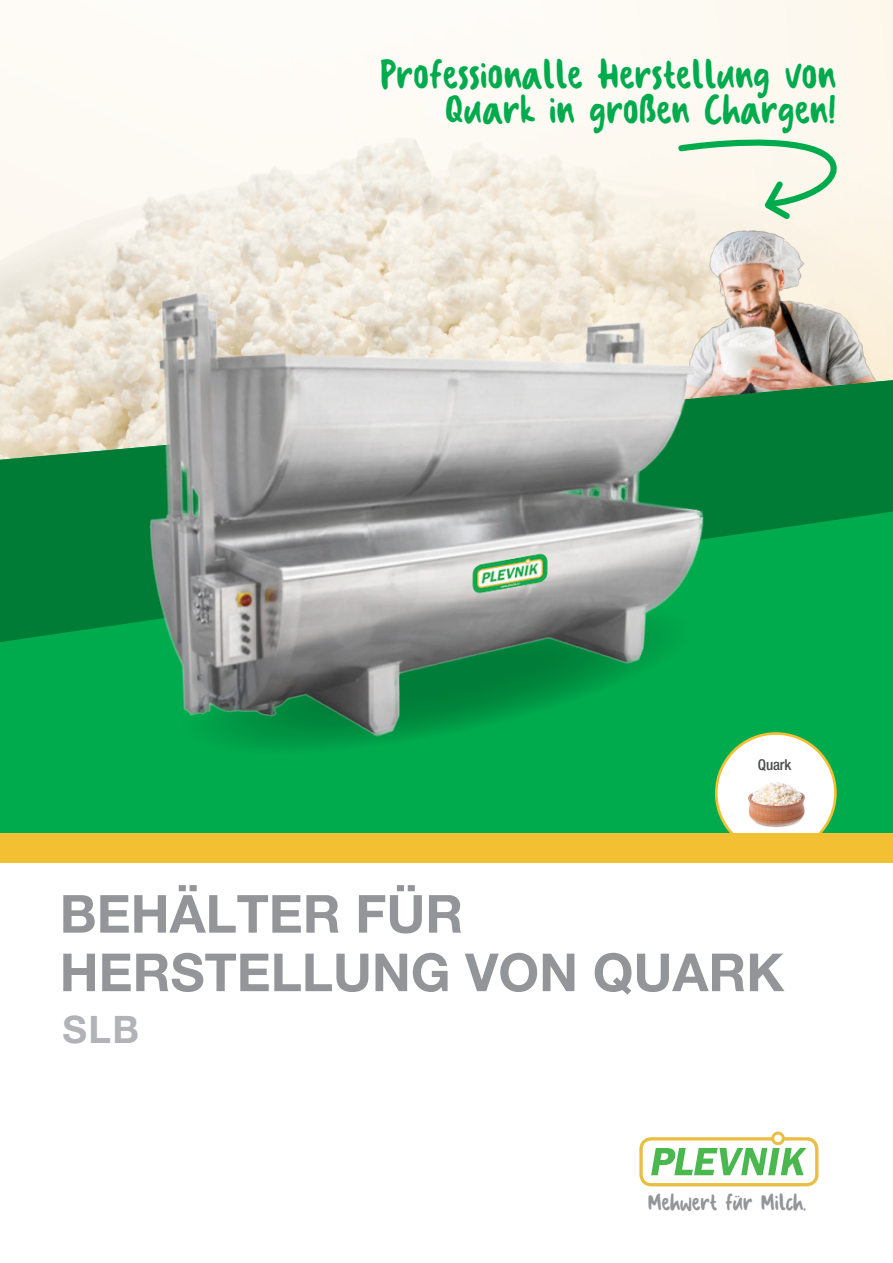
<style>
.page{position:relative;width:893px;height:1263px;background:#fff}
.page>*{position:absolute;margin:0;border:0;box-sizing:border-box;transform-origin:0 0}
.t1{font:700 52.5px/58.5px "Helvetica Neue LT Pro";color:#939598}
.t2{font:42px/34.5px "Plevnik Milk";color:#00ab4d;text-align:right}
.t3{font:700 37.95px "Helvetica Neue LT Pro";color:#b2b3b7}
.t4{font:24px "Plevnik Milk";letter-spacing:-.01em;color:#939598}
.t5{font:500 condensed 15px "Helvetica Neue LT Pro";letter-spacing:-.01em;color:#4b4c4d}
</style>
<div class="page">
<img style="left:1px;top:0;width:892px;height:380px">
<div style="left:0;top:647px;width:893px;height:186px;background:#00ab4d"></div>
<svg style="left:0;top:380px;width:893px;height:267px;background:#0a9547"></svg>
<svg style="left:639px;top:1131px;width:179px;height:55px"></svg>
<svg style="left:675px;top:136px;width:188px;height:69px;background:#dcedd8"></svg>
<img style="left:654px;top:205px;width:239px;height:196px">
<img style="left:18px;top:242px;width:765px;height:566px">
<div style="left:716px;top:733px;width:119px;height:120px;background:#fff;border-radius:50%"></div>
<div style="left:715px;top:732px;width:122px;height:122px;border:3px solid #f3bf33;border-radius:50%"></div>
<img style="left:748px;top:782px;width:57px;height:45px">
<div style="left:0;top:833px;width:893px;height:29px;background:#f3bf33"></div>
<p class="t2" style="left:381px;top:62px;width:457px">Professionalle Herstellung von<br>Quark in großen Chargen!</p>
<p class="t5" style="left:758px;top:755px;width:35px">Quark</p>
<p class="t1" style="left:60px;top:883px;width:726px">BEHÄLTER FÜR<br>HERSTELLUNG VON QUARK</p>
<p class="t3" style="left:62px;top:1006px;width:78px">SLB</p>
<p class="t4" style="left:648px;top:1193px;width:159px">Mehwert für Milch.</p>
</div>
